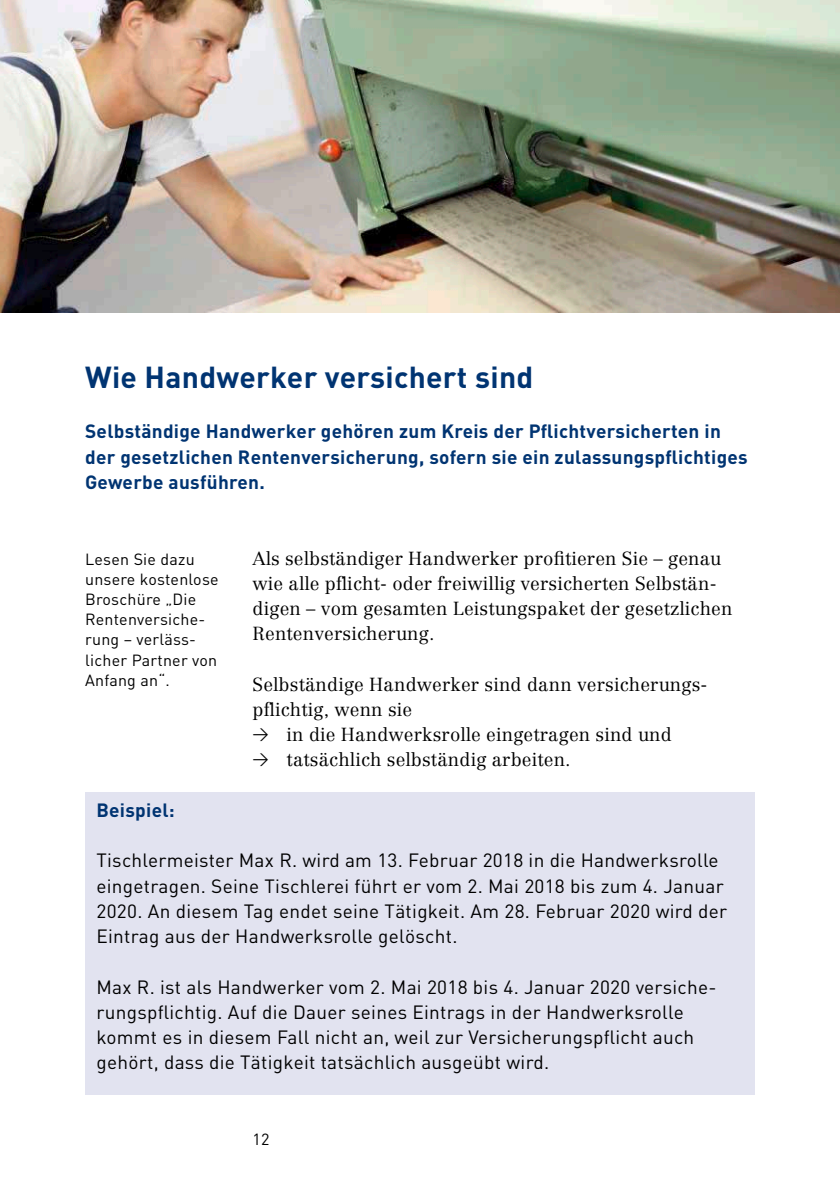
<style>
.page{position:relative;width:840px;height:1191px;background:#fff}
.page>*{position:absolute;margin:0;border:0;box-sizing:border-box;transform-origin:0 0}
.t1{font:700 30px "DIN";letter-spacing:.01em;color:#003472}
.t2{font:19px/25.2px "DIN";letter-spacing:.015em;color:#000}
.t3{font:700 19px/25.2px "DIN";letter-spacing:.015em;color:#003472}
.t4{font:300 18.6px/25.2px "Centennial";letter-spacing:.01em;color:#000}
.t5{font:16px/20.2px "DIN";letter-spacing:.015em;color:#000}
.s1{font-family:"DIN Regular Alternate";font-weight:400;font-size:16px}
</style>
<div class="page">
<div style="left:85px;top:791px;width:669px;height:303px;background:#e2e3f0"></div>
<img style="left:0;top:0;width:839px;height:312px">
<h2 class="t1" style="left:85px;top:357px;width:449px">Wie Handwerker versichert sind</h2>
<p class="t3" style="left:85px;top:418px;width:663px">Selbständige Handwerker gehören zum Kreis der Pflichtversicherten in der gesetzlichen Rentenversicherung, sofern sie ein zulassungspflichtiges<br>Gewerbe ausführen.</p>
<p class="t5" style="left:85px;top:548px;width:135px">Lesen Sie dazu unsere kostenlose<br>Broschüre „Die<br>Rentenversiche&shy;rung – verläss&shy;licher Partner von<br>Anfang an“.</p>
<p class="t4" style="left:252px;top:545px;width:481px">Als selbständiger Handwerker profitieren Sie – genau wie alle pflicht- oder freiwillig versicherten Selbstän&shy;digen – vom gesamten Leistungspaket der gesetzlichen Rentenversicherung.</p>
<p class="t4" style="left:252px;top:671px;width:456px">Selbständige Handwerker sind dann versicherungs&shy;pflichtig, wenn sie</p>
<p class="t4" style="left:252px;top:722px;width:420px"><span class="s1">&gt;</span> in die Handwerksrolle eingetragen sind und</p>
<p class="t4" style="left:252px;top:747px;width:319px"><span class="s1">&gt;</span> tatsächlich selbständig arbeiten.</p>
<h3 class="t3" style="left:96px;top:796px;width:80px">Beispiel:</h3>
<p class="t2" style="left:96px;top:847px;width:632px">Tischlermeister Max R. wird am 13. Februar 2018 in die Handwerksrolle eingetragen. Seine Tischlerei führt er vom 2. Mai 2018 bis zum 4. Januar 2020. An diesem Tag endet seine Tätigkeit. Am 28. Februar 2020 wird der Eintrag aus der Handwerksrolle gelöscht.</p>
<p class="t2" style="left:96px;top:973px;width:621px">Max R. ist als Handwerker vom 2. Mai 2018 bis 4. Januar 2020 versiche&shy;rungspflichtig. Auf die Dauer seines Eintrags in der Handwerksrolle kommt es in diesem Fall nicht an, weil zur Versicherungspflicht auch gehört, dass die Tätigkeit tatsächlich ausgeübt wird.</p>
<p class="t5" style="left:252px;top:1128px;width:18px">12</p>
</div>
